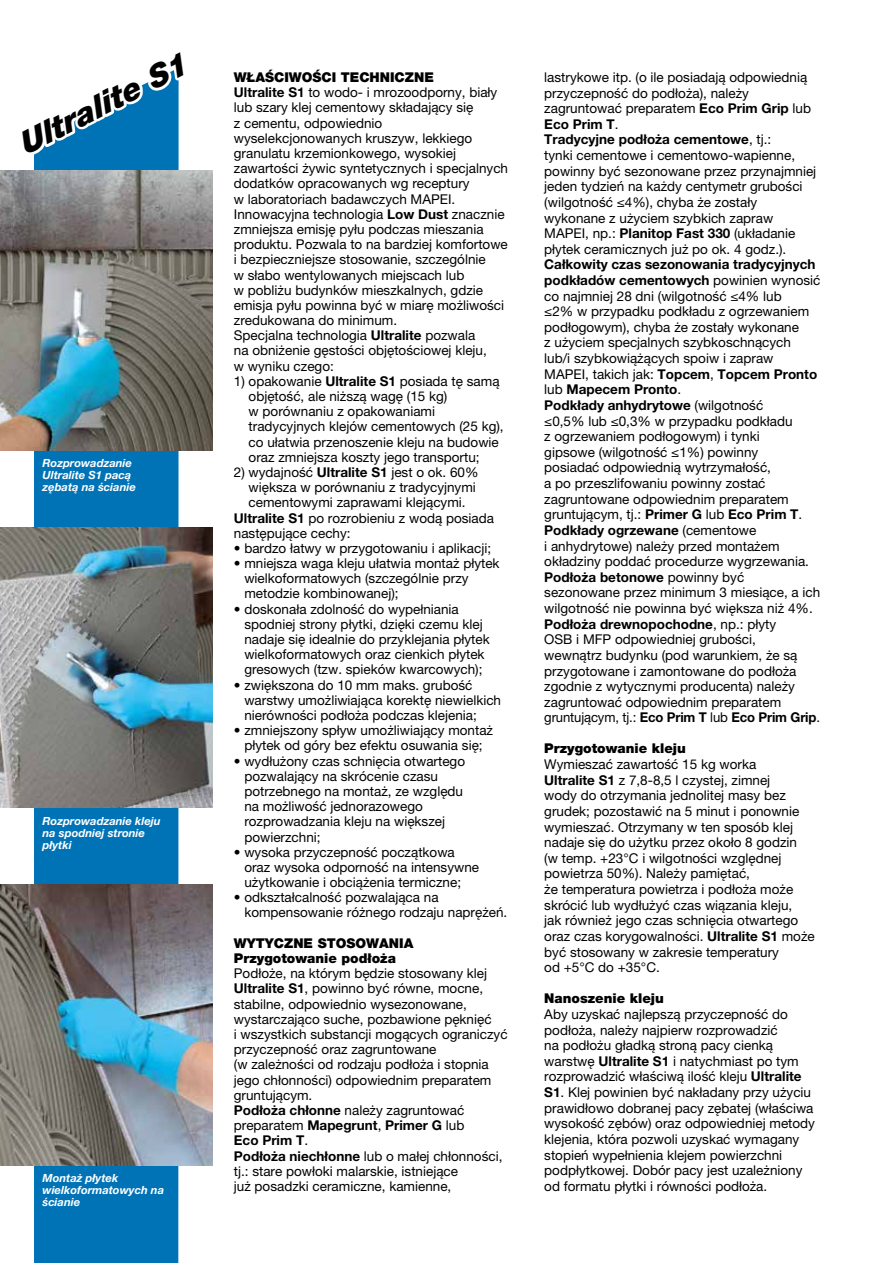
<style>
.page{position:relative;width:893px;height:1263px;background:#fff}
.page>*{position:absolute;margin:0;border:0;box-sizing:border-box;transform-origin:0 0}
.t1{font:italic 900 31.35px "Helvetica Neue LTW1 G";color:#000}
.t2{font:13.5px/15.6px "Helvetica Neue LTW1 G";color:#000}
.t3{font:900 13.5px/15.1px "Helvetica Neue LTW1 G";color:#000}
.t4{font:italic 700 11.25px/12px "Helvetica Neue LTW1 G";color:#fff}
.s1{font-weight:900}
.s2{font-weight:700}
</style>
<div class="page">
<div style="left:34px;top:451px;width:145px;height:812px;background:#0073b7"></div>
<svg style="left:34px;top:70px;width:145px;height:100px"></svg>
<img style="left:0;top:170px;width:213px;height:281px">
<img style="left:0;top:527px;width:213px;height:281px">
<img style="left:0;top:884px;width:213px;height:281px">
<h1 class="t1" style="left:13px;top:128px;width:186px;rotate:-27deg">Ultralite S1</h1>
<p class="t4" style="left:43px;top:457px;width:95px">Rozprowadzanie<br>Ultralite S1 pacą zębatą na ścianie</p>
<p class="t4" style="left:43px;top:814px;width:120px">Rozprowadzanie kleju na spodniej stronie płytki</p>
<p class="t4" style="left:43px;top:1171px;width:123px">Montaż płytek wielkoformatowych na ścianie</p>
<p class="t2" style="left:234px;top:70px;width:276px;line-height:15.1px"><span class="s1">WŁAŚCIWOŚCI TECHNICZNE<br></span><span class="s2">Ultralite S1</span> to wodo- i mrozoodporny, biały lub szary klej cementowy składający się<br>z cementu, odpowiednio wyselekcjonowanych kruszyw, lekkiego granulatu krzemionkowego, wysokiej zawartości żywic syntetycznych i specjalnych dodatków opracowanych wg receptury<br>w laboratoriach badawczych MAPEI.<br>Innowacyjna technologia <span class="s2">Low Dust</span> znacznie zmniejsza emisję pyłu podczas mieszania produktu. Pozwala to na bardziej komfortowe i bezpieczniejsze stosowanie, szczególnie<br>w słabo wentylowanych miejscach lub<br>w pobliżu budynków mieszkalnych, gdzie emisja pyłu powinna być w miarę możliwości zredukowana do minimum.<br>Specjalna technologia <span class="s2">Ultralite</span> pozwala<br>na obniżenie gęstości objętościowej kleju,<br>w wyniku czego:</p>
<p class="t2" style="left:249px;top:373px;width:257px;line-height:15.1px;text-indent:-15px">1) opakowanie <span class="s2">Ultralite S1</span> posiada tę samą objętość, ale niższą wagę (15 kg)<br>w porównaniu z opakowaniami tradycyjnych klejów cementowych (25 kg), co ułatwia przenoszenie kleju na budowie oraz zmniejsza koszty jego transportu;</p>
<p class="t2" style="left:234px;top:464px;width:246px">2) wydajność <span class="s2">Ultralite S1</span> jest o ok. 60%</p>
<p class="t2" style="left:249px;top:479px;width:229px">większa w porównaniu z tradycyjnymi</p>
<p class="t2" style="left:249px;top:495px;width:219px">cementowymi zaprawami klejącymi.</p>
<p class="t2" style="left:234px;top:510px;width:262px"><span class="s2">Ultralite S1</span> po rozrobieniu z wodą posiada</p>
<p class="t2" style="left:234px;top:525px;width:118px">następujące cechy:</p>
<p class="t2" style="left:234px;top:540px;width:259px">• bardzo łatwy w przygotowaniu i aplikacji;</p>
<p class="t2" style="left:244px;top:556px;width:257px;line-height:15.1px;text-indent:-11px">• mniejsza waga kleju ułatwia montaż płytek wielkoformatowych (szczególnie przy metodzie kombinowanej);</p>
<p class="t2" style="left:244px;top:601px;width:247px;line-height:15.1px;text-indent:-11px">• doskonała zdolność do wypełniania spodniej strony płytki, dzięki czemu klej nadaje się idealnie do przyklejania płytek wielkoformatowych oraz cienkich płytek gresowych (tzw. spieków kwarcowych);</p>
<p class="t2" style="left:244px;top:677px;width:258px;line-height:15.1px;text-indent:-11px">• zwiększona do 10 mm maks. grubość warstwy umożliwiająca korektę niewielkich nierówności podłoża podczas klejenia;</p>
<p class="t2" style="left:234px;top:723px;width:261px;line-height:15.1px;text-align:center">• zmniejszony spływ umożliwiający montaż płytek od góry bez efektu osuwania się;</p>
<p class="t2" style="left:244px;top:753px;width:222px;line-height:15.1px;text-indent:-11px">• wydłużony czas schnięcia otwartego pozwalający na skrócenie czasu potrzebnego na montaż, ze względu na możliwość jednorazowego rozprowadzania kleju na większej powierzchni;</p>
<p class="t2" style="left:244px;top:844px;width:236px;line-height:15.1px;text-indent:-11px">• wysoka przyczepność początkowa oraz wysoka odporność na intensywne użytkowanie i obciążenia termiczne;</p>
<p class="t2" style="left:244px;top:890px;width:264px;line-height:15.1px;text-indent:-11px">• odkształcalność pozwalająca na kompensowanie różnego rodzaju naprężeń.</p>
<p class="t3" style="left:234px;top:935px;width:181px">WYTYCZNE STOSOWANIA<br>Przygotowanie podłoża</p>
<p class="t2" style="left:234px;top:966px;width:275px;line-height:15.1px">Podłoże, na którym będzie stosowany klej <span class="s2">Ultralite S1</span>, powinno być równe, mocne, stabilne, odpowiednio wysezonowane, wystarczająco suche, pozbawione pęknięć<br>i wszystkich substancji mogących ograniczyć przyczepność oraz zagruntowane<br>(w zależności od rodzaju podłoża i stopnia jego chłonności) odpowiednim preparatem gruntującym.<br><span class="s2">Podłoża chłonne</span> należy zagruntować preparatem <span class="s2">Mapegrunt</span>, <span class="s2">Primer G</span> lub<br><span class="s2">Eco Prim T</span>.<br><span class="s2">Podłoża niechłonne</span> lub o małej chłonności, tj.: stare powłoki malarskie, istniejące<br>już posadzki ceramiczne, kamienne,</p>
<p class="t2" style="left:544px;top:69px;width:273px">lastrykowe itp. (o ile posiadają odpowiednią przyczepność do podłoża), należy zagruntować preparatem <span class="s2">Eco Prim Grip</span> lub <span class="s2">Eco Prim T</span>.<br><span class="s2">Tradycyjne podłoża cementowe</span>, tj.:<br>tynki cementowe i cementowo-wapienne, powinny być sezonowane przez przynajmniej jeden tydzień na każdy centymetr grubości (wilgotność ≤4%), chyba że zostały wykonane z użyciem szybkich zapraw MAPEI, np.: <span class="s2">Planitop Fast 330</span> (układanie płytek ceramicznych już po ok. 4 godz.).</p>
<p class="t2" style="left:544px;top:257px;width:278px"><span class="s2">Całkowity czas sezonowania tradycyjnych podkładów cementowych</span> powinien wynosić co najmniej 28 dni (wilgotność ≤4% lub<br>≤2% w przypadku podkładu z ogrzewaniem podłogowym), chyba że zostały wykonane<br>z użyciem specjalnych szybkoschnących<br>lub/i szybkowiążących spoiw i zapraw MAPEI, takich jak: <span class="s2">Topcem</span>, <span class="s2">Topcem Pronto </span>lub <span class="s2">Mapecem Pronto</span>.<br><span class="s2">Podkłady anhydrytowe</span> (wilgotność<br>≤0,5% lub ≤0,3% w przypadku podkładu<br>z ogrzewaniem podłogowym) i tynki<br>gipsowe (wilgotność ≤1%) powinny<br>posiadać odpowiednią wytrzymałość,<br>a po przeszlifowaniu powinny zostać zagruntowane odpowiednim preparatem gruntującym, tj.: <span class="s2">Primer G</span> lub <span class="s2">Eco Prim T</span>.<br><span class="s2">Podkłady ogrzewane</span> (cementowe<br>i anhydrytowe) należy przed montażem okładziny poddać procedurze wygrzewania.<br><span class="s2">Podłoża betonowe</span> powinny być sezonowane przez minimum 3 miesiące, a ich wilgotność nie powinna być większa niż 4%.<br><span class="s2">Podłoża drewnopochodne</span>, np.: płyty<br>OSB i MFP odpowiedniej grubości,<br>wewnątrz budynku (pod warunkiem, że są przygotowane i zamontowane do podłoża zgodnie z wytycznymi producenta) należy zagruntować odpowiednim preparatem gruntującym, tj.: <span class="s2">Eco Prim T</span> lub <span class="s2">Eco Prim Grip</span>.</p>
<p class="t3" style="left:544px;top:741px;width:143px">Przygotowanie kleju</p>
<p class="t2" style="left:544px;top:756px;width:272px">Wymieszać zawartość 15 kg worka<br><span class="s2">Ultralite S1</span> z 7,8-8,5 l czystej, zimnej<br>wody do otrzymania jednolitej masy bez grudek; pozostawić na 5 minut i ponownie wymieszać. Otrzymany w ten sposób klej nadaje się do użytku przez około 8 godzin<br>(w temp. +23°C i wilgotności względnej powietrza 50%). Należy pamiętać,<br>że temperatura powietrza i podłoża może skrócić lub wydłużyć czas wiązania kleju,<br>jak również jego czas schnięcia otwartego oraz czas korygowalności. <span class="s2">Ultralite S1</span> może być stosowany w zakresie temperatury<br>od +5°C do +35°C.</p>
<p class="t3" style="left:544px;top:991px;width:121px">Nanoszenie kleju</p>
<p class="t2" style="left:544px;top:1006px;width:272px">Aby uzyskać najlepszą przyczepność do podłoża, należy najpierw rozprowadzić<br>na podłożu gładką stroną pacy cienką warstwę <span class="s2">Ultralite S1</span> i natychmiast po tym rozprowadzić właściwą ilość kleju <span class="s2">Ultralite S1</span>. Klej powinien być nakładany przy użyciu prawidłowo dobranej pacy zębatej (właściwa wysokość zębów) oraz odpowiedniej metody klejenia, która pozwoli uzyskać wymagany stopień wypełnienia klejem powierzchni podpłytkowej. Dobór pacy jest uzależniony od formatu płytki i równości podłoża.</p>
</div>
